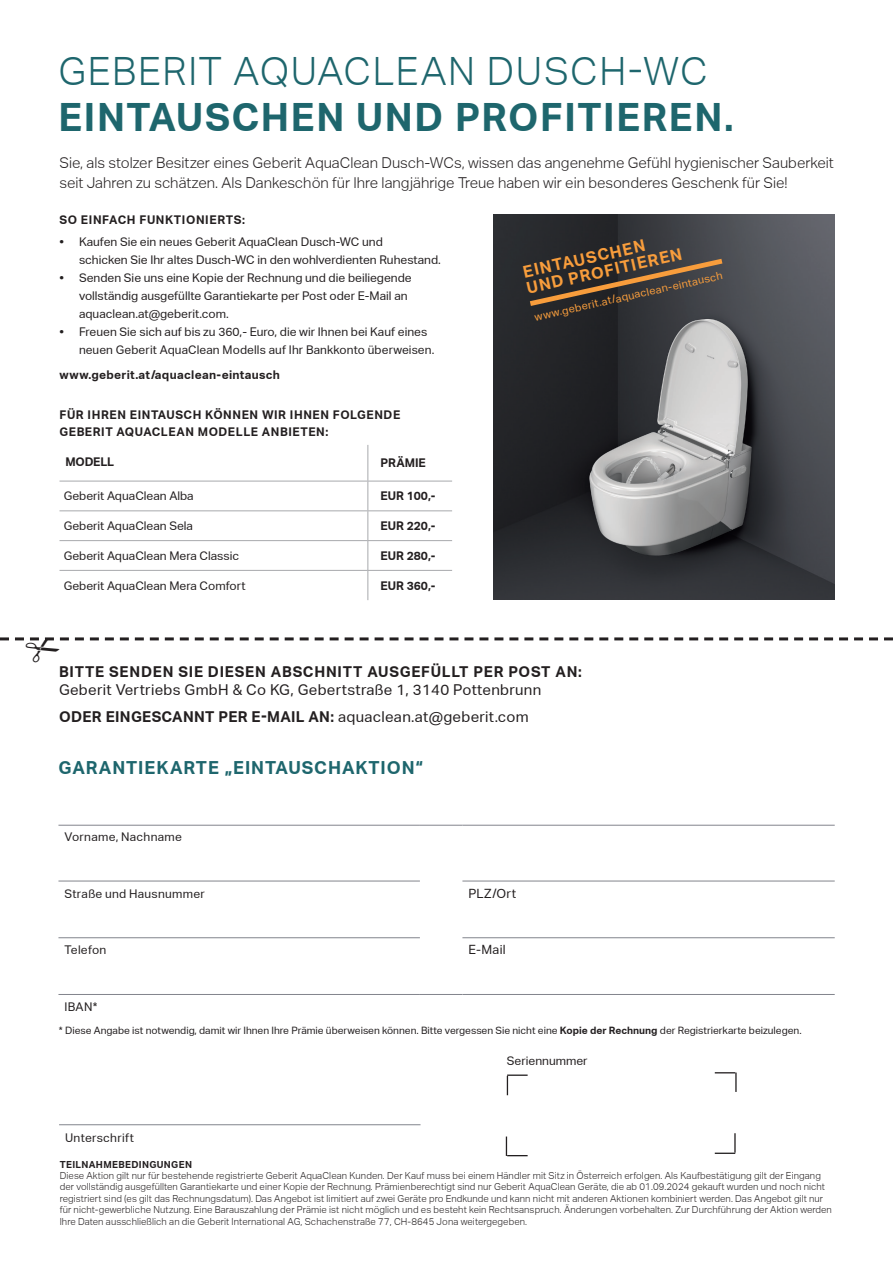
<style>
.page{position:relative;width:893px;height:1263px;background:#fff}
.page>*{position:absolute;margin:0;border:0;box-sizing:border-box;transform-origin:0 0}
.Title_20pt{font:700 39px "Aktiv Grotesk Geberit";letter-spacing:.04em;color:#1e666d}
.Title_20pt-2{font:300 39px "Aktiv Grotesk Geberit";letter-spacing:.04em;color:#1e666d}
.Headline{font:700 18px "Aktiv Grotesk Geberit";letter-spacing:.05em;color:#1e666d}
.Label_Headline_17_17{font:700 16.5px/16.2px "Aktiv Grotesk Geberit";color:#f89d3c}
.Display_text_10_13_l{font:300 15px/19.5px "Aktiv Grotesk Geberit";color:#231f20}
.t1{font:15px/18px "Aktiv Grotesk Geberit";letter-spacing:.02em;color:#231f20}
.t2{font:700 15px "Aktiv Grotesk Geberit";letter-spacing:.02em;color:#231f20}
.Backpage_Address_Fie{font:12.75px "Aktiv Grotesk Geberit";letter-spacing:.025em;color:#231f20}
.Body_copy_8_11_regul{font:12px "Aktiv Grotesk Geberit";color:#231f20}
.Body_header_8_11_bol{font:700 12px/16.5px "Aktiv Grotesk Geberit";letter-spacing:.045em;color:#231f20}
.Table_content_7_9_li{font:12px "Aktiv Grotesk Geberit";color:#231f20}
.Backpage_Address_Fie-2{font:12px "Aktiv Grotesk Geberit";letter-spacing:.025em;color:#231f20}
.Table_content_7_9_li-2{font:700 12px "Aktiv Grotesk Geberit";color:#231f20}
.Display_text_10_13_l-2{font:700 12px "Aktiv Grotesk Geberit";letter-spacing:.025em;color:#231f20}
.Label_Copy_11_13{font:10.95px "Aktiv Grotesk Geberit";color:#f89d3c}
.t3{font:10.2px "Aktiv Grotesk Geberit";color:#231f20}
.t4{font:300 9.75px/11.4px "Aktiv Grotesk Geberit";letter-spacing:.01em;color:#231f20}
.Bodytext_Medium_8pt{font:700 9.75px "Aktiv Grotesk Geberit";letter-spacing:.035em;color:#231f20}
.s1{font-weight:500}
.s2{font-weight:700}
.s3{font-weight:400}
</style>
<div class="page">
<hr style="left:367px;top:445px;width:1px;height:36px;background:#a8a9ad">
<hr style="left:60px;top:481px;width:308px;height:1px;background:#a8a9ad">
<hr style="left:368px;top:481px;width:84px;height:1px;background:#a8a9ad">
<hr style="left:60px;top:510px;width:308px;height:1px;background:#a8a9ad">
<hr style="left:368px;top:510px;width:84px;height:1px;background:#a8a9ad">
<hr style="left:60px;top:540px;width:308px;height:1px;background:#a8a9ad">
<hr style="left:368px;top:540px;width:84px;height:1px;background:#a8a9ad">
<hr style="left:60px;top:570px;width:308px;height:1px;background:#a8a9ad">
<hr style="left:368px;top:570px;width:84px;height:1px;background:#a8a9ad">
<svg style="left:367px;top:481px;width:1px;height:119px"></svg>
<hr style="left:58px;top:825px;width:362px;height:1px;background:#82848c">
<hr style="left:420px;top:825px;width:42px;height:1px;background:#82848c">
<hr style="left:462px;top:825px;width:373px;height:1px;background:#82848c">
<hr style="left:58px;top:881px;width:362px;height:1px;background:#82848c">
<hr style="left:462px;top:881px;width:373px;height:1px;background:#82848c">
<hr style="left:58px;top:937px;width:362px;height:1px;background:#82848c">
<hr style="left:462px;top:937px;width:373px;height:1px;background:#82848c">
<hr style="left:58px;top:994px;width:362px;height:1px;background:#82848c">
<hr style="left:420px;top:994px;width:42px;height:1px;background:#82848c">
<hr style="left:462px;top:994px;width:373px;height:1px;background:#82848c">
<svg style="left:507px;top:1076px;width:1px;height:19px"></svg>
<hr style="left:507px;top:1074px;width:21px;height:2px;background:#231f20">
<svg style="left:715px;top:1072px;width:20px;height:1px"></svg>
<hr style="left:735px;top:1072px;width:2px;height:20px;background:#231f20">
<svg style="left:506px;top:1136px;width:22px;height:20px"></svg>
<svg style="left:734px;top:1133px;width:2px;height:19px"></svg>
<hr style="left:715px;top:1152px;width:20px;height:2px;background:#231f20">
<hr style="left:59px;top:1124px;width:361px;height:1px;background:#82848c">
<img style="left:493px;top:215px;width:342px;height:384px">
<svg style="left:525px;top:255px;width:203px;height:54px;background:#413b36"></svg>
<svg style="left:0;top:637px;width:893px;height:4px"></svg>
<p class="Title_20pt-2" style="left:58px;top:49px;width:651px">GEBERIT AQUACLEAN DUSCH-WC</p>
<p class="Title_20pt" style="left:58px;top:95px;width:677px">EINTAUSCHEN UND PROFITIEREN.</p>
<p class="Display_text_10_13_l" style="left:60px;top:153px;width:776px">Sie, als stolzer Besitzer eines Geberit AquaClean Dusch-WCs, wissen das angenehme Gefühl hygienischer Sauberkeit seit Jahren zu schätzen. Als Dankeschön für Ihre langjährige Treue haben wir ein besonderes Geschenk für Sie!</p>
<p class="Body_header_8_11_bol" style="left:60px;top:211px;width:187px">SO EINFACH FUNKTIONIERTS:</p>
<p class="Body_copy_8_11_regul" style="left:60px;top:235px;width:325px"><span class="s1">•</span> Kaufen Sie ein neues Geberit AquaClean Dusch-WC und</p>
<p class="Body_copy_8_11_regul" style="left:79px;top:253px;width:363px">schicken Sie Ihr altes Dusch-WC in den wohlverdienten Ruhestand.</p>
<p class="Body_copy_8_11_regul" style="left:60px;top:271px;width:354px"><span class="s1">•</span> Senden Sie uns eine Kopie der Rechnung und die beiliegende</p>
<p class="Body_copy_8_11_regul" style="left:79px;top:289px;width:330px">vollständig ausgefüllte Garantiekarte per Post oder E-Mail an</p>
<p class="Body_copy_8_11_regul" style="left:79px;top:307px;width:151px">aquaclean.at@geberit.com.</p>
<p class="Body_copy_8_11_regul" style="left:60px;top:325px;width:369px"><span class="s1">•</span> Freuen Sie sich auf bis zu 360,- Euro, die wir Ihnen bei Kauf eines</p>
<p class="Body_copy_8_11_regul" style="left:79px;top:343px;width:357px">neuen Geberit AquaClean Modells auf Ihr Bankkonto überweisen.</p>
<p class="Label_Headline_17_17" style="left:522px;top:264px;width:160px;rotate:-12deg">EINTAUSCHEN<br>UND PROFITIEREN</p>
<p class="Label_Copy_11_13" style="left:533px;top:310px;width:194px;rotate:-12deg">www.geberit.at/aquaclean-eintausch</p>
<p class="Display_text_10_13_l-2" style="left:60px;top:368px;width:222px">www.geberit.at/aquaclean-eintausch</p>
<p class="Body_header_8_11_bol" style="left:60px;top:407px;width:342px">FÜR IHREN EINTAUSCH KÖNNEN WIR IHNEN FOLGENDE<br>GEBERIT AQUACLEAN MODELLE ANBIETEN:</p>
<p class="Table_content_7_9_li-2" style="left:66px;top:455px;width:50px">MODELL</p>
<p class="Table_content_7_9_li-2" style="left:381px;top:456px;width:47px">PRÄMIE</p>
<p class="Table_content_7_9_li" style="left:64px;top:489px;width:132px">Geberit AquaClean Alba</p>
<p class="Table_content_7_9_li-2" style="left:381px;top:489px;width:57px">EUR 100,-</p>
<p class="Table_content_7_9_li" style="left:64px;top:519px;width:131px">Geberit AquaClean Sela</p>
<p class="Table_content_7_9_li-2" style="left:381px;top:519px;width:57px">EUR 220,-</p>
<p class="Table_content_7_9_li" style="left:64px;top:549px;width:177px">Geberit AquaClean Mera Classic</p>
<p class="Table_content_7_9_li-2" style="left:381px;top:549px;width:57px">EUR 280,-</p>
<p class="Table_content_7_9_li" style="left:64px;top:578px;width:183px">Geberit AquaClean Mera Comfort</p>
<p class="Table_content_7_9_li-2" style="left:381px;top:578px;width:57px">EUR 360,-</p>
<p class="t1" style="left:59px;top:663px;width:524px"><span class="s2">BITTE SENDEN SIE DIESEN ABSCHNITT AUSGEFÜLLT PER POST AN:<br></span>Geberit Vertriebs GmbH &amp; Co KG, Gebertstraße 1, 3140 Pottenbrunn</p>
<p class="t2" style="left:59px;top:708px;width:471px">ODER EINGESCANNT PER E-MAIL AN: <span class="s3">aquaclean.at@geberit.com</span></p>
<p class="Headline" style="left:58px;top:758px;width:366px">GARANTIEKARTE „EINTAUSCHAKTION“</p>
<p class="Backpage_Address_Fie-2" style="left:64px;top:830px;width:119px">Vorname, Nachname</p>
<p class="Backpage_Address_Fie-2" style="left:64px;top:886px;width:142px">Straße und Hausnummer</p>
<p class="Backpage_Address_Fie" style="left:468px;top:886px;width:49px">PLZ/Ort</p>
<p class="Backpage_Address_Fie-2" style="left:64px;top:943px;width:44px">Telefon</p>
<p class="Backpage_Address_Fie" style="left:468px;top:942px;width:39px">E-Mail</p>
<p class="Backpage_Address_Fie-2" style="left:64px;top:1000px;width:34px">IBAN*</p>
<p class="t3" style="left:59px;top:1025px;width:744px">* Diese Angabe ist notwendig, damit wir Ihnen Ihre Prämie überweisen können. Bitte vergessen Sie nicht eine <span class="s2">Kopie der Rechnung</span> der Registrierkarte beizulegen.</p>
<p class="Body_copy_8_11_regul" style="left:507px;top:1054px;width:82px">Seriennummer</p>
<p class="Backpage_Address_Fie-2" style="left:65px;top:1131px;width:70px">Unterschrift</p>
<p class="Bodytext_Medium_8pt" style="left:60px;top:1159px;width:134px">TEILNAHMEBEDINGUNGEN</p>
<p class="t4" style="left:60px;top:1170px;width:774px">Diese Aktion gilt nur für bestehende registrierte Geberit AquaClean Kunden. Der Kauf muss bei einem Händler mit Sitz in Österreich erfolgen. Als Kaufbestätigung gilt der Eingang der vollständig ausgefüllten Garantiekarte und einer Kopie der Rechnung. Prämienberechtigt sind nur Geberit AquaClean Geräte, die ab 01.09.2024 gekauft wurden und noch nicht registriert sind (es gilt das Rechnungsdatum). Das Angebot ist limitiert auf zwei Geräte pro Endkunde und kann nicht mit anderen Aktionen kombiniert werden. Das Angebot gilt nur für nicht-gewerbliche Nutzung. Eine Barauszahlung der Prämie ist nicht möglich und es besteht kein Rechtsanspruch. Änderungen vorbehalten. Zur Durchführung der Aktion werden Ihre Daten ausschließlich an die Geberit International AG, Schachenstraße 77, CH-8645 Jona weitergegeben.</p>
</div>
